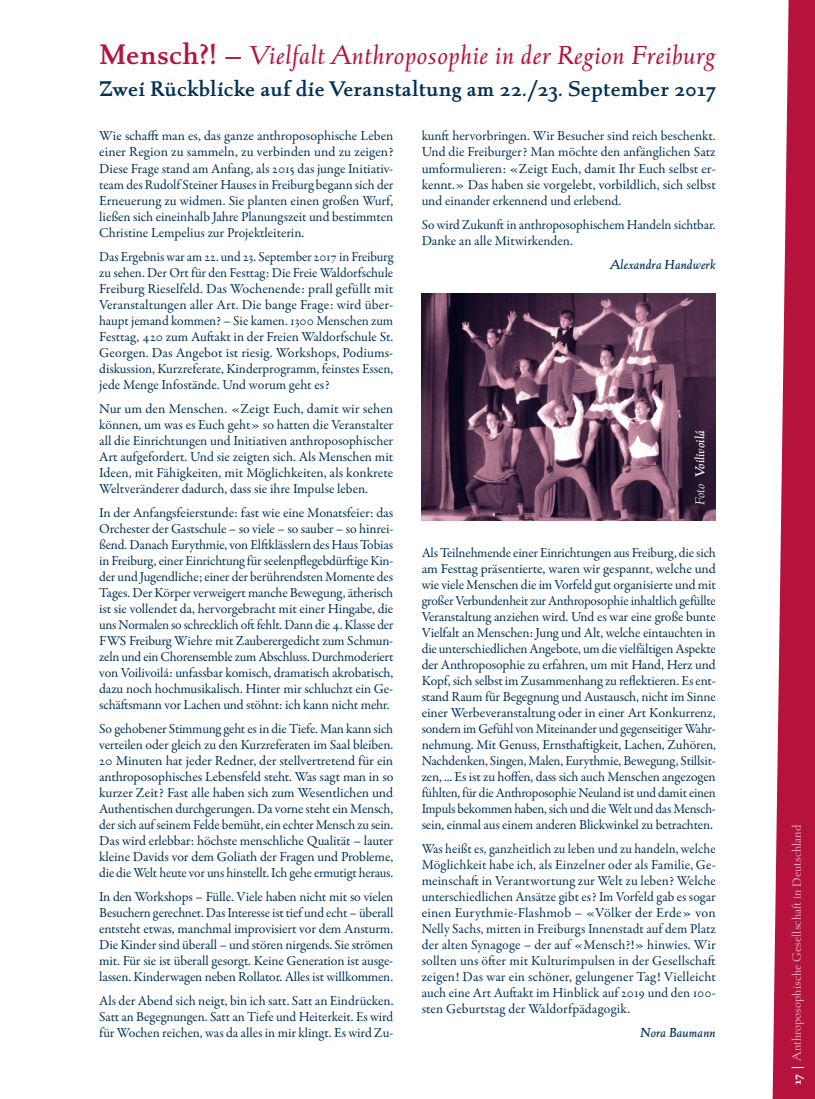
<style>
.page{position:relative;width:815px;height:1099px;background:#fff}
.page>*{position:absolute;margin:0;border:0;box-sizing:border-box;transform-origin:0 0}
.t1{font:italic 27.5px "Albertan Pro";letter-spacing:.01em;color:#b5123e}
.t2{font:600 22.5px "Albertan Pro";letter-spacing:.01em;color:#003056}
.t3{font:13.75px/16px "Garamond Premr Pro";letter-spacing:-.01em;color:#003056;text-align:justify}
.t4{font:italic 500 13.75px "Albertan Pro";color:#003056}
.t5{font:italic 500 13.75px "Albertan Pro";color:#fff}
.t6{font:300 12.5px "Albertan Pro";color:#f0d0d8}
.s1{font-weight:600;font-style:normal;font-size:30px}
.s2{font-weight:300}
.s3{font-weight:700;color:#fff}
</style>
<div class="page">
<img style="left:422px;top:294px;width:294px;height:227px">
<svg style="left:773px;top:0;width:42px;height:1098px;fill:#b5123e"></svg>
<h1 class="t1" style="left:99px;top:38px;width:618px"><span class="s1">Mensch?! –</span> Vielfalt Anthroposophie in der Region Freiburg</h1>
<h2 class="t2" style="left:99px;top:75px;width:618px">Zwei Rückblicke auf die Veranstaltung am 22./23. September 2017</h2>
<p class="t3" style="left:99px;top:128px;width:296px">Wie schafft man es, das ganze anthroposophische Leben einer Region zu sammeln, zu verbinden und zu zeigen?<br>Diese Frage stand am Anfang, als 2015 das junge Initiativ&shy;team des Rudolf Steiner Hauses in Freiburg begann sich der Erneuerung zu widmen. Sie planten einen großen Wurf, ließen sich eineinhalb Jahre Planungszeit und bestimmten Christine Lempelius zur Projektleiterin.</p>
<p class="t3" style="left:99px;top:248px;width:296px">Das Ergebnis war am 22. und 23. September 2017 in Freiburg zu sehen. Der Ort für den Festtag: Die Freie Waldorfschule Freiburg Rieselfeld. Das Wochenende: prall gefüllt mit Veranstaltungen aller Art. Die bange Frage: wird über&shy;haupt jemand kommen? – Sie kamen. 1300 Menschen zum Festtag, 420 zum Auftakt in der Freien Waldorfschule St.<br>Georgen. Das Angebot ist riesig. Workshops, Podiums&shy;diskussion, Kurzreferate, Kinderprogramm, feinstes Essen, jede Menge Infostände. Und worum geht es?</p>
<p class="t3" style="left:99px;top:400px;width:296px">Nur um den Menschen. «Zeigt Euch, damit wir sehen können, um was es Euch geht» so hatten die Veranstalter all die Einrichtungen und Initiativen anthroposophischer Art aufgefordert. Und sie zeigten sich. Als Menschen mit Ideen, mit Fähigkeiten, mit Möglichkeiten, als konkrete Weltveränderer dadurch, dass sie ihre Impulse leben.</p>
<p class="t3" style="left:99px;top:504px;width:296px">In der Anfangsfeierstunde: fast wie eine Monatsfeier: das Orchester der Gastschule – so viele – so sauber – so hinrei&shy;ßend. Danach Eurythmie, von Elftklässlern des Haus Tobias in Freiburg, einer Einrichtung für seelenpflegebdürftige Kin&shy;der und Jugendliche; einer der berührendsten Momente des Tages. Der Körper verweigert manche Bewegung, ätherisch ist sie vollendet da, hervorgebracht mit einer Hingabe, die uns Normalen so schrecklich oft fehlt. Dann die 4. Klasse der FWS Freiburg Wiehre mit Zauberergedicht zum Schmun&shy;zeln und ein Chorensemble zum Abschluss. Durchmoderiert von Voilivoilá: unfassbar komisch, dramatisch akrobatisch, dazu noch hochmusikalisch. Hinter mir schluchzt ein Ge&shy;schäftsmann vor Lachen und stöhnt: ich kann nicht mehr.</p>
<p class="t3" style="left:99px;top:720px;width:296px">So gehobener Stimmung geht es in die Tiefe. Man kann sich verteilen oder gleich zu den Kurzreferaten im Saal bleiben.<br>20 Minuten hat jeder Redner, der stellvertretend für ein anthroposophisches Lebensfeld steht. Was sagt man in so kurzer Zeit? Fast alle haben sich zum Wesentlichen und Authentischen durchgerungen. Da vorne steht ein Mensch, der sich auf seinem Felde bemüht, ein echter Mensch zu sein.<br>Das wird erlebbar: höchste menschliche Qualität – lauter kleine Davids vor dem Goliath der Fragen und Probleme, die die Welt heute vor uns hinstellt. Ich gehe ermutigt heraus.</p>
<p class="t3" style="left:99px;top:888px;width:296px">In den Workshops – Fülle. Viele haben nicht mit so vielen Besuchern gerechnet. Das Interesse ist tief und echt – überall entsteht etwas, manchmal improvisiert vor dem Ansturm.<br>Die Kinder sind überall – und stören nirgends. Sie strömen mit. Für sie ist überall gesorgt. Keine Generation ist ausge&shy;lassen. Kinderwagen neben Rollator. Alles ist willkommen.</p>
<p class="t3" style="left:99px;top:992px;width:296px">Als der Abend sich neigt, bin ich satt. Satt an Eindrücken.<br>Satt an Begegnungen. Satt an Tiefe und Heiterkeit. Es wird für Wochen reichen, was da alles in mir klingt. Es wird Zu-</p>
<p class="t3" style="left:422px;top:128px;width:296px">kunft hervorbringen. Wir Besucher sind reich beschenkt.<br>Und die Freiburger? Man möchte den anfänglichen Satz umformulieren: «Zeigt Euch, damit Ihr Euch selbst er&shy;kennt.» Das haben sie vorgelebt, vorbildlich, sich selbst und einander erkennend und erlebend.</p>
<p class="t3" style="left:422px;top:216px;width:295px">So wird Zukunft in anthroposophischem Handeln sichtbar.<br>Danke an alle Mitwirkenden.</p>
<p class="t4" style="left:610px;top:255px;width:107px">Alexandra Handwerk</p>
<p class="t5" style="left:691px;top:505px;width:76px;rotate:-90deg"><span class="s2">Foto</span> Voilivoilá</p>
<p class="t3" style="left:422px;top:544px;width:296px">Als Teilnehmende einer Einrichtungen aus Freiburg, die sich am Festtag präsentierte, waren wir gespannt, welche und wie viele Menschen die im Vorfeld gut organisierte und mit großer Verbundenheit zur Anthroposophie inhaltlich gefüllte Veranstaltung anziehen wird. Und es war eine große bunte Vielfalt an Menschen: Jung und Alt, welche eintauchten in die unterschiedlichen Angebote, um die vielfältigen Aspekte der Anthroposophie zu erfahren, um mit Hand, Herz und Kopf, sich selbst im Zusammenhang zu reflektieren. Es ent&shy;stand Raum für Begegnung und Austausch, nicht im Sinne einer Werbeveranstaltung oder in einer Art Konkurrenz, sondern im Gefühl von Miteinander und gegenseitiger Wahr&shy;nehmung. Mit Genuss, Ernsthaftigkeit, Lachen, Zuhören, Nachdenken, Singen, Malen, Eurythmie, Bewegung, Stillsit&shy;zen, ... Es ist zu hoffen, dass sich auch Menschen angezogen fühlten, für die Anthroposophie Neuland ist und damit einen Impuls bekommen haben, sich und die Welt und das Mensch&shy;sein, einmal aus einem anderen Blickwinkel zu betrachten.</p>
<p class="t3" style="left:422px;top:840px;width:296px">Was heißt es, ganzheitlich zu leben und zu handeln, welche Möglichkeit habe ich, als Einzelner oder als Familie, Ge&shy;meinschaft in Verantwortung zur Welt zu leben? Welche unterschiedlichen Ansätze gibt es? Im Vorfeld gab es sogar einen Eurythmie-Flashmob – «Völker der Erde» von Nelly Sachs, mitten in Freiburgs Innenstadt auf dem Platz der alten Synagoge – der auf «Mensch?!» hinwies. Wir sollten uns öfter mit Kulturimpulsen in der Gesellschaft zeigen! Das war ein schöner, gelungener Tag! Vielleicht auch eine Art Auftakt im Hinblick auf 2019 und den 100- sten Geburtstag der Waldorfpädagogik.</p>
<p class="t4" style="left:640px;top:1023px;width:77px">Nora Baumann</p>
<p class="t6" style="left:789px;top:1084px;width:261px;rotate:-90deg"><span class="s3">17 |</span> Anthroposophische Gesellschaft in Deutschland</p>
</div>
